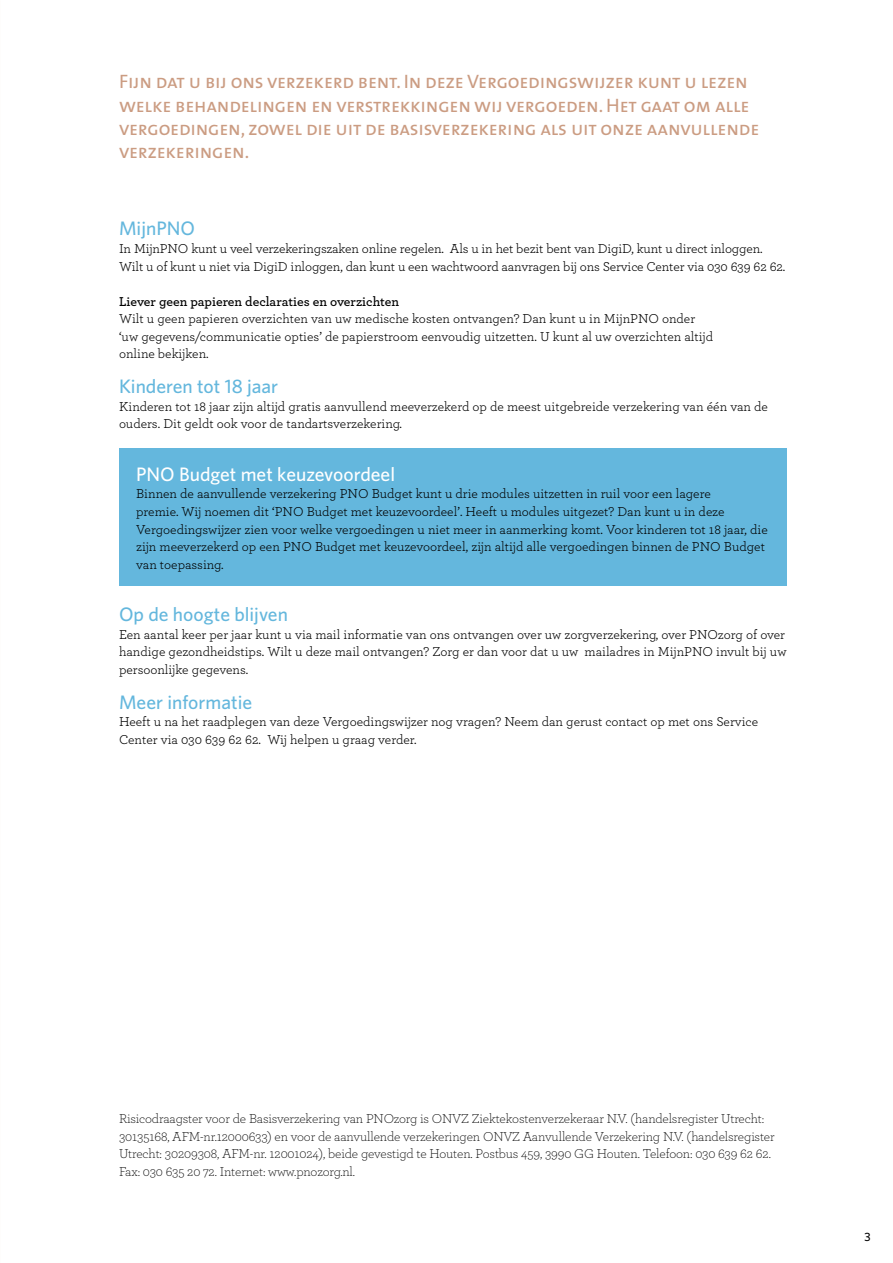
<style>
.page{position:relative;width:893px;height:1263px;background:#fff}
.page>*{position:absolute;margin:0;border:0;box-sizing:border-box;transform-origin:0 0}
.t1{font:19.5px/23.4px "The Mix Caps";letter-spacing:-.01em;color:#cb9c82}
.t2{font:500 19.5px "Whitney";color:#64b7dd}
.t3{font:500 19.5px "Whitney";color:#fff}
.t4{font:13.5px/17.5px "Archer";color:#000}
.t5{font:300 13.5px/17.5px "Archer";letter-spacing:-.01em;color:#000}
.t6{font:600 13.5px "Archer";color:#000}
.t7{font:500 12px "Whitney";color:#000}
</style>
<div class="page">
<div style="left:119px;top:448px;width:668px;height:138px;background:#64b7dd"></div>
<h1 class="t1" style="left:119px;top:69px;width:642px">Fijn dat u bij ons verzekerd bent. In deze Vergoedingswijzer kunt u lezen welke behandelingen en verstrekkingen wij vergoeden. Het gaat om alle vergoedingen, zowel die uit de basisverzekering als uit onze aanvullende verzekeringen.</h1>
<h1 class="t2" style="left:119px;top:217px;width:78px">MijnPNO</h1>
<p class="t4" style="left:119px;top:239px;width:668px">In MijnPNO kunt u veel verzekeringszaken online regelen. Als u in het bezit bent van DigiD, kunt u direct inloggen.<br>Wilt u of kunt u niet via DigiD inloggen, dan kunt u een wachtwoord aanvragen bij ons Service Center via 030 639 62 62.</p>
<p class="t6" style="left:119px;top:293px;width:282px">Liever geen papieren declaraties en overzichten</p>
<p class="t4" style="left:119px;top:309px;width:595px">Wilt u geen papieren overzichten van uw medische kosten ontvangen? Dan kunt u in MijnPNO onder ‘uw gegevens/communicatie opties’ de papierstroom eenvoudig uitzetten. U kunt al uw overzichten altijd online bekijken.</p>
<h1 class="t2" style="left:119px;top:375px;width:161px">Kinderen tot 18 jaar</h1>
<p class="t4" style="left:119px;top:397px;width:650px">Kinderen tot 18 jaar zijn altijd gratis aanvullend meeverzekerd op de meest uitgebreide verzekering van één van de ouders. Dit geldt ook voor de tandartsverzekering.</p>
<h1 class="t3" style="left:136px;top:462px;width:260px">PNO Budget met keuzevoordeel</h1>
<p class="t4" style="left:136px;top:485px;width:633px">Binnen de aanvullende verzekering PNO Budget kunt u drie modules uitzetten in ruil voor een lagere<br>premie. Wij noemen dit ‘PNO Budget met keuzevoordeel’. Heeft u modules uitgezet? Dan kunt u in deze Vergoedingswijzer zien voor welke vergoedingen u niet meer in aanmerking komt. Voor kinderen tot 18 jaar, die zijn meeverzekerd op een PNO Budget met keuzevoordeel, zijn altijd alle vergoedingen binnen de PNO Budget van toepassing.</p>
<h1 class="t2" style="left:119px;top:602px;width:170px">Op de hoogte blijven</h1>
<p class="t4" style="left:119px;top:625px;width:669px;text-align:justify">Een aantal keer per jaar kunt u via mail informatie van ons ontvangen over uw zorgverzekering, over PNOzorg of over handige gezondheidstips. Wilt u deze mail ontvangen? Zorg er dan voor dat u uw mailadres in MijnPNO invult bij uw persoonlijke gegevens.</p>
<h1 class="t2" style="left:119px;top:690px;width:135px">Meer informatie</h1>
<p class="t4" style="left:119px;top:713px;width:641px">Heeft u na het raadplegen van deze Vergoedingswijzer nog vragen? Neem dan gerust contact op met ons Service<br>Center via 030 639 62 62. Wij helpen u graag verder.</p>
<p class="t5" style="left:119px;top:1109px;width:657px">Risicodraagster voor de Basisverzekering van PNOzorg is ONVZ Ziektekostenverzekeraar N.V. (handelsregister Utrecht:<br>30135168, AFM-nr.12000633) en voor de aanvullende verzekeringen ONVZ Aanvullende Verzekering N.V. (handelsregister Utrecht: 30209308, AFM-nr. 12001024), beide gevestigd te Houten. Postbus 459, 3990 GG Houten. Telefoon: 030 639 62 62.<br>Fax: 030 635 20 72. Internet: www.pnozorg.nl.</p>
<p class="t7" style="left:864px;top:1229px;width:8px">3</p>
</div>
